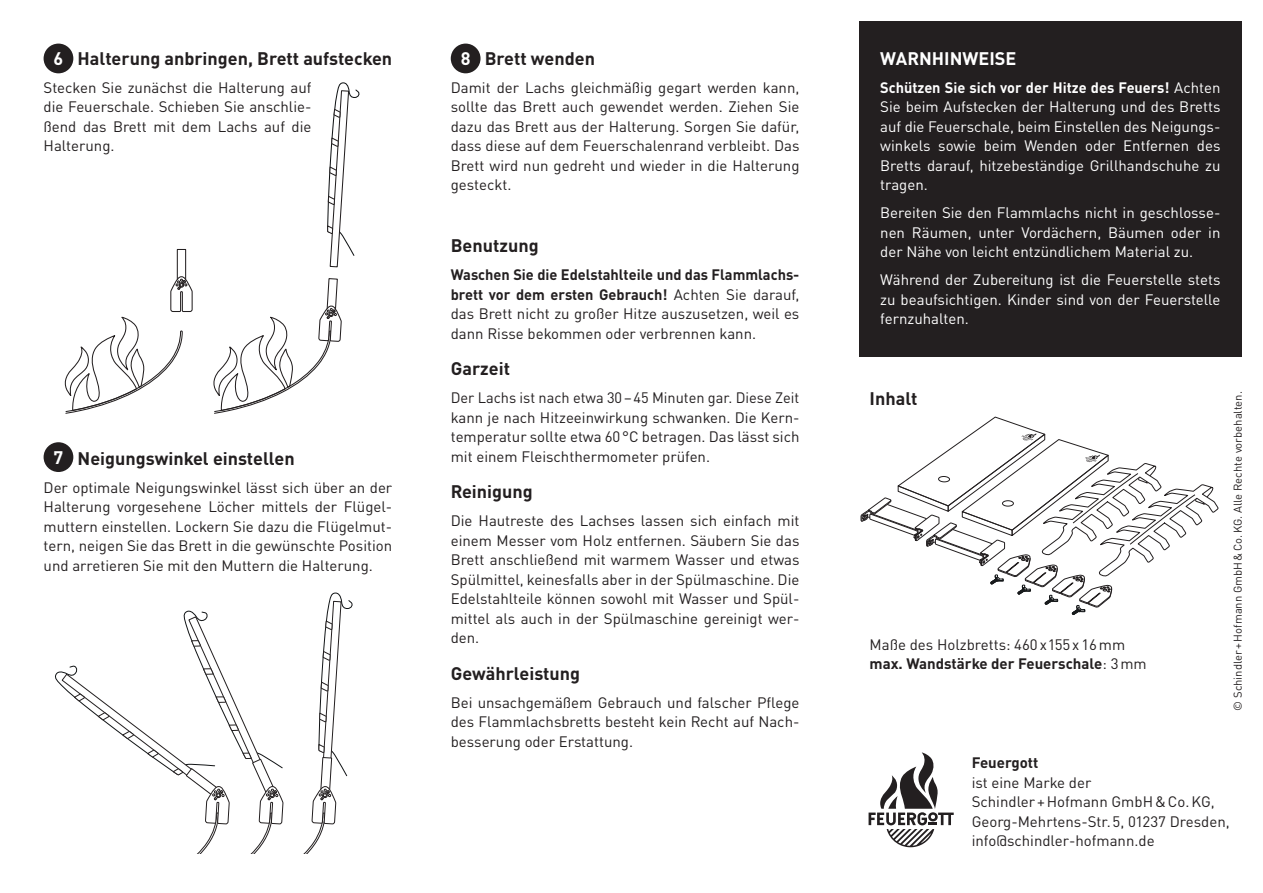
<style>
.page{position:relative;width:1263px;height:893px;background:#fff}
.page>*{position:absolute;margin:0;border:0;box-sizing:border-box;transform-origin:0 0}
.t1{font:700 18px "DINOT";color:#231f20}
.t2{font:700 18px "DINOT";color:#fff}
.t3{font:15px/19.5px "DINOT";color:#231f20;text-align:justify}
.t4{font:15px/19.5px "DINOT";color:#fff;text-align:justify}
.t5{font:700 15px "DINOT";color:#231f20}
.t6{font:11.25px "DINOT";color:#231f20}
.s1{color:#fff}
.s2{font-weight:700}
</style>
<div class="page">
<div style="left:451px;top:44px;width:29px;height:29px;background:#231f20;border-radius:50%"></div>
<svg style="left:860px;top:416px;width:359px;height:199px"></svg>
<div style="left:859px;top:21px;width:383px;height:336px;background:#231f20"></div>
<svg style="left:868px;top:752px;width:86px;height:95px"></svg>
<div style="left:44px;top:44px;width:29px;height:29px;background:#231f20;border-radius:50%"></div>
<svg style="left:327px;top:82px;width:33px;height:186px"></svg>
<div style="left:177px;top:249px;width:9px;height:41px;border:1px solid #231f20"></div>
<svg style="left:64px;top:277px;width:129px;height:137px"></svg>
<svg style="left:213px;top:278px;width:129px;height:136px"></svg>
<svg style="left:55px;top:592px;width:298px;height:262px"></svg>
<div style="left:44px;top:442px;width:29px;height:30px;background:#231f20;border-radius:50%"></div>
<p class="t1" style="left:54px;top:47px;width:340px"><span class="s1">6</span> Halterung anbringen, Brett aufstecken</p>
<p class="t3" style="left:44px;top:77px;width:269px">Stecken Sie zunächst die Halterung auf die Feuerschale. Schieben Sie anschlie&shy;ßend das Brett mit dem Lachs auf die Halterung.</p>
<p class="t2" style="left:54px;top:445px;width:11px">7</p>
<p class="t1" style="left:78px;top:446px;width:219px">Neigungswinkel einstellen</p>
<p class="t3" style="left:44px;top:477px;width:350px">Der optimale Neigungswinkel lässt sich über an der Halterung vorgesehene Löcher mittels der Flügel&shy;muttern einstellen. Lockern Sie dazu die Flügelmut&shy;tern, neigen Sie das Brett in die gewünschte Position und arretieren Sie mit den Muttern die Halterung.</p>
<p class="t2" style="left:461px;top:47px;width:11px">8</p>
<p class="t1" style="left:485px;top:47px;width:112px">Brett wenden</p>
<p class="t3" style="left:451px;top:77px;width:350px">Damit der Lachs gleichmäßig gegart werden kann, sollte das Brett auch gewendet werden. Ziehen Sie dazu das Brett aus der Halterung. Sorgen Sie dafür, dass diese auf dem Feuerschalenrand verbleibt. Das Brett wird nun gedreht und wieder in die Halterung gesteckt.</p>
<p class="t1" style="left:451px;top:234px;width:89px">Benutzung</p>
<p class="t3" style="left:451px;top:265px;width:350px"><span class="s2">Waschen Sie die Edelstahlteile und das Flammlachs&shy;brett vor dem ersten Gebrauch!</span> Achten Sie darauf, das Brett nicht zu großer Hitze auszusetzen, weil es dann Risse bekommen oder verbrennen kann.</p>
<p class="t1" style="left:451px;top:357px;width:61px">Garzeit</p>
<p class="t3" style="left:451px;top:388px;width:350px">Der Lachs ist nach etwa 30–45 Minuten gar. Diese Zeit kann je nach Hitzeeinwirkung schwanken. Die Kern&shy;temperatur sollte etwa 60°C betragen. Das lässt sich mit einem Fleischthermometer prüfen.</p>
<p class="t1" style="left:451px;top:480px;width:83px">Reinigung</p>
<p class="t3" style="left:451px;top:511px;width:350px">Die Hautreste des Lachses lassen sich einfach mit einem Messer vom Holz entfernen. Säubern Sie das Brett anschließend mit warmem Wasser und etwas Spülmittel, keinesfalls aber in der Spülmaschine. Die Edelstahlteile können sowohl mit Wasser und Spül&shy;mittel als auch in der Spülmaschine gereinigt wer&shy;den.</p>
<p class="t1" style="left:451px;top:661px;width:131px">Gewährleistung</p>
<p class="t3" style="left:451px;top:692px;width:350px">Bei unsachgemäßem Gebrauch und falscher Pflege des Flammlachsbretts besteht kein Recht auf Nach&shy;besserung oder Erstattung.</p>
<p class="t2" style="left:880px;top:47px;width:138px">WARNHINWEISE</p>
<p class="t4" style="left:880px;top:77px;width:342px"><span class="s2">Schützen Sie sich vor der Hitze des Feuers!</span> Achten Sie beim Aufstecken der Halterung und des Bretts auf die Feuerschale, beim Einstellen des Neigungs&shy;winkels sowie beim Wenden oder Entfernen des Bretts darauf, hitzebeständige Grillhandschuhe zu tragen.</p>
<p class="t4" style="left:880px;top:203px;width:342px">Bereiten Sie den Flammlachs nicht in geschlosse&shy;nen Räumen, unter Vordächern, Bäumen oder in der Nähe von leicht entzündlichem Material zu.</p>
<p class="t4" style="left:880px;top:270px;width:342px">Während der Zubereitung ist die Feuerstelle stets zu beaufsichtigen. Kinder sind von der Feuerstelle fernzuhalten.</p>
<p class="t1" style="left:870px;top:387px;width:49px">Inhalt</p>
<p class="t3" style="left:870px;top:634px;width:279px">Maße des Holzbretts: 460x155x16mm <span class="s2">max. Wandstärke der Feuerschale</span>: 3mm</p>
<p class="t6" style="left:1230px;top:711px;width:321px;rotate:-90deg">© Schindler+Hofmann GmbH&amp;Co.KG. Alle Rechte vorbehalten.</p>
<p class="t5" style="left:972px;top:753px;width:68px">Feuergott</p>
<p class="t3" style="left:972px;top:772px;width:260px;text-align:left">ist eine Marke der<br>Schindler+Hofmann GmbH&amp;Co.KG,<br>Georg-Mehrtens-Str.5, 01237 Dresden, info@schindler-hofmann.de</p>
</div>
